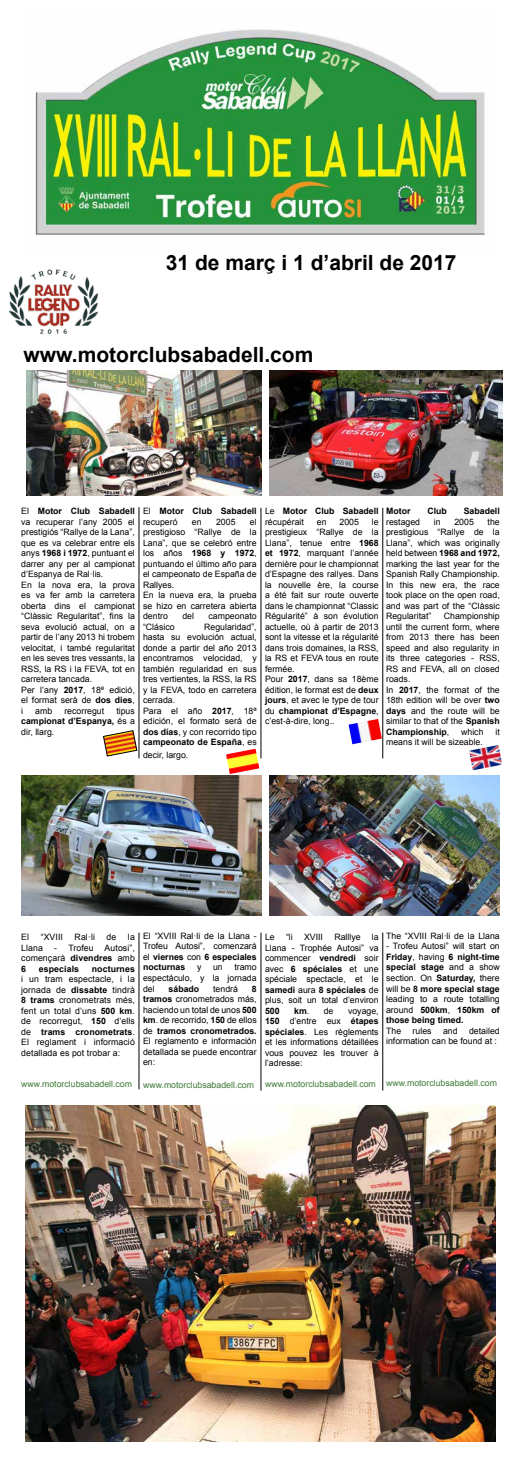
<style>
.page{position:relative;width:521px;height:1469px;background:#fff}
.page>*{position:absolute;margin:0;border:0;box-sizing:border-box;transform-origin:0 0}
.t1{font:700 21px "Arial";color:#000}
.t2{font:8.75px/10.5px "Arial";color:#000;text-align:justify}
.t3{font:700 8.75px/10.5px "Arial";color:#000}
.t4{font:8.75px "Arial";color:#3d7a37}
.s1{font-weight:700}
.s2{font-weight:400}
</style>
<div class="page">
<img style="left:25px;top:1105px;width:471px;height:336px">
<img style="left:35px;top:29px;width:450px;height:206px">
<img style="left:21px;top:775px;width:240px;height:140px">
<img style="left:270px;top:775px;width:230px;height:140px">
<hr style="left:139px;top:507px;width:1px;height:251px;background:#000">
<hr style="left:260px;top:508px;width:1px;height:250px;background:#000">
<hr style="left:382px;top:508px;width:1px;height:250px;background:#000">
<hr style="left:139px;top:932px;width:1px;height:157px;background:#000">
<hr style="left:260px;top:932px;width:1px;height:158px;background:#000">
<hr style="left:382px;top:932px;width:1px;height:158px;background:#000">
<img style="left:269px;top:370px;width:233px;height:126px">
<img style="left:26px;top:370px;width:235px;height:126px">
<img style="left:9px;top:269px;width:90px;height:67px">
<svg style="left:103px;top:730px;width:34px;height:26px"></svg>
<img style="left:226px;top:748px;width:33px;height:26px">
<img style="left:349px;top:719px;width:33px;height:25px">
<img style="left:469px;top:745px;width:33px;height:25px">
<h1 class="t1" style="left:166px;top:248px;width:292px">31 de març i 1 d’abril de 2017</h1>
<h1 class="t1" style="left:24px;top:341px;width:291px">www.motorclubsabadell.com</h1>
<p class="t2" style="left:21px;top:506px;width:115px;text-align:left">El <span class="s1">Motor Club Sabadell </span>va recuperar l’any 2005 el prestigiós “Rallye de la Lana”, que es va celebrar entre els anys <span class="s1">1968 i 1972</span>, puntuant el darrer any per al campionat d’Espanya de Ral·lis.<br>En la nova era, la prova es va fer amb la carretera oberta dins el campionat “Clàssic Regularitat”, fins la seva evolució actual, on a partir de l’any 2013 hi trobem velocitat, i també regularitat en les seves tres vessants, la<br>RSS, la RS i la FEVA, tot en carretera tancada.<br>Per l’any <span class="s1">2017</span>, 18ª edició, el format serà de <span class="s1">dos dies</span>, i</p>
<p class="t3" style="left:21px;top:705px;width:115px;text-align:justify;text-indent:95px"><span class="s2">tipus </span>campionat d’Espanya, <span class="s2">és a dir, llarg.</span></p>
<p class="t2" style="left:35px;top:705px;width:19px">amb</p>
<p class="t2" style="left:64px;top:705px;width:41px">recorregut</p>
<p class="t3" style="left:143px;top:506px;width:115px"><span class="s2">El</span> Motor Club Sabadell <span class="s2">recuperó</span></p>
<p class="t3" style="left:265px;top:506px;width:115px"><span class="s2">Le</span> Motor Club Sabadell <span class="s2">récupérait</span></p>
<p class="t3" style="left:386px;top:506px;width:26px">Motor</p>
<p class="t3" style="left:427px;top:506px;width:21px">Club</p>
<p class="t3" style="left:464px;top:506px;width:37px">Sabadell</p>
<p class="t2" style="left:386px;top:516px;width:36px">restaged</p>
<p class="t2" style="left:434px;top:516px;width:8px">in</p>
<p class="t2" style="left:454px;top:516px;width:21px">2005</p>
<p class="t2" style="left:192px;top:516px;width:11px">en</p>
<p class="t2" style="left:216px;top:516px;width:21px">2005</p>
<p class="t2" style="left:317px;top:516px;width:11px">en</p>
<p class="t2" style="left:339px;top:516px;width:21px">2005</p>
<p class="t2" style="left:143px;top:516px;width:115px;text-align:left;text-indent:107px">el prestigioso “Rallye de la<br>Lana”, que se celebró entre los años <span class="s1">1968 y 1972</span>, puntuando el último año para el campeonato de España de<br>Rallyes.<br>En la nueva era, la prueba se hizo en carretera abierta dentro</p>
<p class="t2" style="left:265px;top:516px;width:115px;text-align:left;text-indent:107px">le prestigieux “Rallye de la<br>Llana”, tenue entre <span class="s1">1968 et 1972</span>, marquant l’année dernière pour le championnat d’Espagne des rallyes. Dans la nouvelle ère, la course a été fait sur route ouverte dans le championnat “Classic<br>Régularité” à son évolution actuelle, où à partir de 2013 sont la vitesse et la régularité dans trois domaines, la RSS, la RS et FEVA tous en route fermée.<br>Pour <span class="s1">2017</span>, dans sa 18ème édition, le format est de <span class="s1">deux jours</span>, et avec le type de tour du <span class="s1">championat d’Espagne</span>, c’est-à-dire, long..</p>
<p class="t2" style="left:386px;top:516px;width:115px;text-indent:101px">the prestigious “Rallye de la Llana”, which was originally held between <span class="s1">1968 and 1972, </span>marking the last year for the Spanish Rally Championship.<br>In this new era, the race took place on the open road, and was part of the “Clàssic Regularitat”</p>
<p class="t2" style="left:386px;top:611px;width:115px;text-align:left;text-indent:58px">Championship until the current form, where from 2013 there has been speed and also regularity in its three categories - RSS,<br>RS and FEVA, all on closed roads.<br>In <span class="s1">2017</span>, the format of the<br>18th edition will be over <span class="s1">two days</span> and the route will be similar to that of the <span class="s1">Spanish<br>Championship</span>,</p>
<p class="t2" style="left:182px;top:611px;width:13px">del</p>
<p class="t2" style="left:209px;top:611px;width:50px">campeonato</p>
<p class="t2" style="left:143px;top:621px;width:33px">“Clásico</p>
<p class="t2" style="left:143px;top:621px;width:115px;text-align:left;text-indent:61px">Regularidad”, hasta su evolución actual, donde a partir del año 2013 encontramos velocidad, y también regularidad en sus tres vertientes, la RSS, la RS y la FEVA, todo en carretera cerrada.<br>Para el año <span class="s1">2017</span>, 18ª edición, el formato será de <span class="s1">dos días</span>, y con recorrido tipo <span class="s1">campeonato de España</span>, es</p>
<p class="t2" style="left:143px;top:749px;width:47px">decir, largo.</p>
<p class="t2" style="left:461px;top:726px;width:24px">which</p>
<p class="t2" style="left:495px;top:726px;width:6px">it</p>
<p class="t2" style="left:386px;top:737px;width:98px">means it will be sizeable.</p>
<p class="t2" style="left:21px;top:932px;width:9px">El</p>
<p class="t2" style="left:41px;top:932px;width:24px">“XVIII</p>
<p class="t2" style="left:75px;top:932px;width:22px">Ral·li</p>
<p class="t2" style="left:107px;top:932px;width:11px">de</p>
<p class="t2" style="left:128px;top:932px;width:8px">la</p>
<p class="t2" style="left:21px;top:942px;width:23px">Llana</p>
<p class="t2" style="left:21px;top:942px;width:115px;text-indent:33px">- Trofeu Autosi”, començarà <span class="s1">divendres</span> amb <span class="s1">6</span></p>
<p class="t3" style="left:39px;top:963px;width:42px">especials</p>
<p class="t3" style="left:92px;top:963px;width:44px">nocturnes</p>
<p class="t2" style="left:21px;top:974px;width:115px">i un tram espectacle, i la jornada de <span class="s1">dissabte</span> tindrà <span class="s1">8 trams</span> cronometrats més, fent un total d’uns <span class="s1">500 km</span>. de recorregut, <span class="s1">150</span> d’ells de <span class="s1">trams cronometrats</span>.<br>El reglament i informació detallada es pot trobar a:</p>
<p class="t4" style="left:21px;top:1078px;width:112px">www.motorclubsabadell.com</p>
<p class="t2" style="left:143px;top:930px;width:115px">El “XVIII Ral·li de la Llana - Trofeu Autosi”, comenzará el <span class="s1">viernes</span> con <span class="s1">6 especiales nocturnas</span></p>
<p class="t2" style="left:143px;top:962px;width:115px;text-indent:91px">tramo espectáculo, y la jornada del</p>
<p class="t2" style="left:197px;top:962px;width:6px">y</p>
<p class="t2" style="left:213px;top:962px;width:11px">un</p>
<p class="t3" style="left:169px;top:983px;width:32px">sábado</p>
<p class="t2" style="left:213px;top:983px;width:26px">tendrá</p>
<p class="t2" style="left:143px;top:983px;width:115px;text-indent:109px"><span class="s1">8 tramos</span> cronometrados más, haciendo un total de unos <span class="s1">500 km</span>. de recorrido, <span class="s1">150</span> de ellos de <span class="s1">tramos cronometrados.<br></span>El reglamento e información detallada se puede encontrar en:</p>
<p class="t4" style="left:143px;top:1079px;width:112px">www.motorclubsabadell.com</p>
<p class="t2" style="left:386px;top:930px;width:115px">The “XVIII Ral·li de la Llana</p>
<p class="t2" style="left:386px;top:941px;width:115px">- Trofeu Autosi” will start on <span class="s1">Friday</span>, having <span class="s1">6 night-time special stage</span> and a show section. On <span class="s1">Saturday,</span> there will be <span class="s1">8 more special stage </span>leading to a route totalling around <span class="s1">500km</span>, <span class="s1">150km of those being timed.</span></p>
<p class="t2" style="left:386px;top:1025px;width:17px">The</p>
<p class="t2" style="left:413px;top:1025px;width:20px">rules</p>
<p class="t2" style="left:443px;top:1025px;width:16px">and</p>
<p class="t2" style="left:265px;top:932px;width:11px">Le</p>
<p class="t2" style="left:286px;top:932px;width:8px">“li</p>
<p class="t2" style="left:304px;top:932px;width:20px">XVIII</p>
<p class="t2" style="left:334px;top:932px;width:28px">Ralllye</p>
<p class="t2" style="left:265px;top:932px;width:115px;text-indent:107px">la Llana - Trophée Autosi” va commencer <span class="s1">vendredi</span> soir avec <span class="s1">6 spéciales</span> et une spéciale spectacle, et le <span class="s1">samedi</span> aura <span class="s1">8 spéciales</span> de plus, soit un total d’environ</p>
<p class="t3" style="left:265px;top:1005px;width:16px">500</p>
<p class="t2" style="left:294px;top:1005px;width:41px"><span class="s1">km</span>. de</p>
<p class="t2" style="left:265px;top:1005px;width:115px;text-indent:83px">voyage, <span class="s1">150</span> d’entre eux <span class="s1">étapes spéciales</span>. Les règlements et les informations détaillées vous pouvez les trouver à l’adresse:</p>
<p class="t4" style="left:265px;top:1078px;width:112px">www.motorclubsabadell.com</p>
<p class="t2" style="left:386px;top:1025px;width:115px;text-indent:83px">detailed information can be found at :</p>
<p class="t4" style="left:386px;top:1077px;width:112px">www.motorclubsabadell.com</p>
</div>
